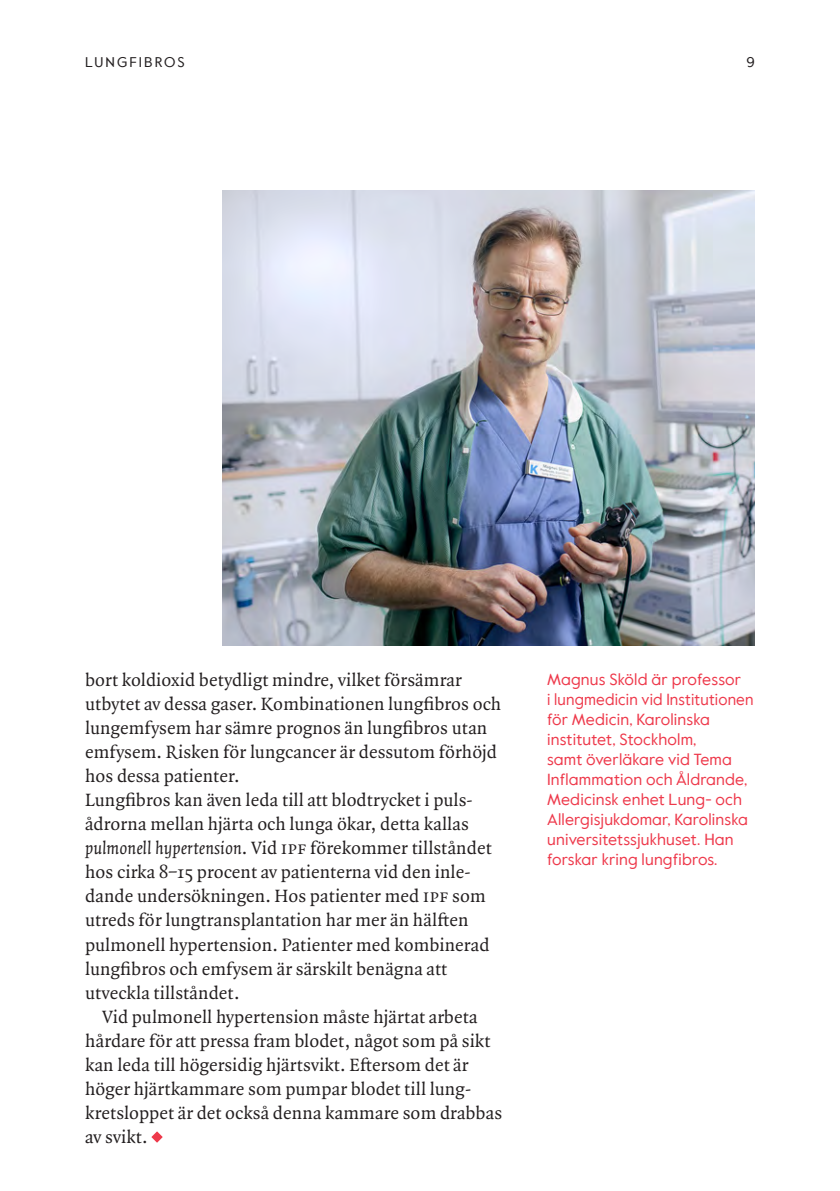
<style>
.page{position:relative;width:840px;height:1191px;background:#fff}
.page>*{position:absolute;margin:0;border:0;box-sizing:border-box;transform-origin:0 0}
.Bri{font:19px/24px "Quadraat Pro";letter-spacing:.005em;color:#231f20}
.Body{font:19px/24px "Quadraat Pro";letter-spacing:.005em;color:#231f20}
.Bru{font:19px/24px "Quadraat Pro";letter-spacing:.005em;color:#231f20}
.Bildtext{font:16px/20px "Value";letter-spacing:.01em;color:#ee394b}
.t1{font:14px "Value";letter-spacing:.15em;color:#231f20}
.s1{font-style:italic}
</style>
<div class="page">
<img style="left:223px;top:191px;width:531px;height:454px">
<svg style="left:151px;top:1131px;width:11px;height:11px"></svg>
<p class="t1" style="left:85px;top:52px;width:101px">LUNGFIBROS</p>
<p class="t1" style="left:746px;top:52px;width:10px">9</p>
<p class="Bru" style="left:85px;top:668px;width:417px">bort koldioxid betydligt mindre, vilket försämrar utbytet av dessa gaser. Kombinationen lungfibros och lungemfysem har sämre prognos än lungfibros utan emfysem. Risken för lungcancer är dessutom förhöjd hos dessa patienter.</p>
<p class="Bri" style="left:85px;top:788px;width:408px">Lungfibros kan även leda till att blodtrycket i puls&shy;ådrorna mellan hjärta och lunga ökar, detta kallas <span class="s1">pulmonell hypertension</span>. Vid IPF förekommer tillståndet hos cirka 8−15 procent av patienterna vid den inle&shy;dande undersökningen. Hos patienter med ipf som utreds för lungtransplantation har mer än hälften pulmonell hypertension. Patienter med kombinerad lungfibros och emfysem är särskilt benägna att utveckla tillståndet.</p>
<p class="Body" style="left:85px;top:1004px;width:418px;text-indent:17px">Vid pulmonell hypertension måste hjärtat arbeta hårdare för att pressa fram blodet, något som på sikt kan leda till högersidig hjärtsvikt. Eftersom det är höger hjärtkammare som pumpar blodet till lung&shy;kretsloppet är det också denna kammare som drabbas av svikt.</p>
<p class="Bildtext" style="left:547px;top:669px;width:208px">Magnus Sköld är professor<br>i lungmedicin vid Institutionen för Medicin, Karolinska institutet, Stockholm,<br>samt överläkare vid Tema<br>Inflammation och Åldrande,<br>Medicinsk enhet Lung- och<br>Allergisjukdomar, Karolinska universitetssjukhuset. Han forskar kring lungfibros.</p>
</div>
